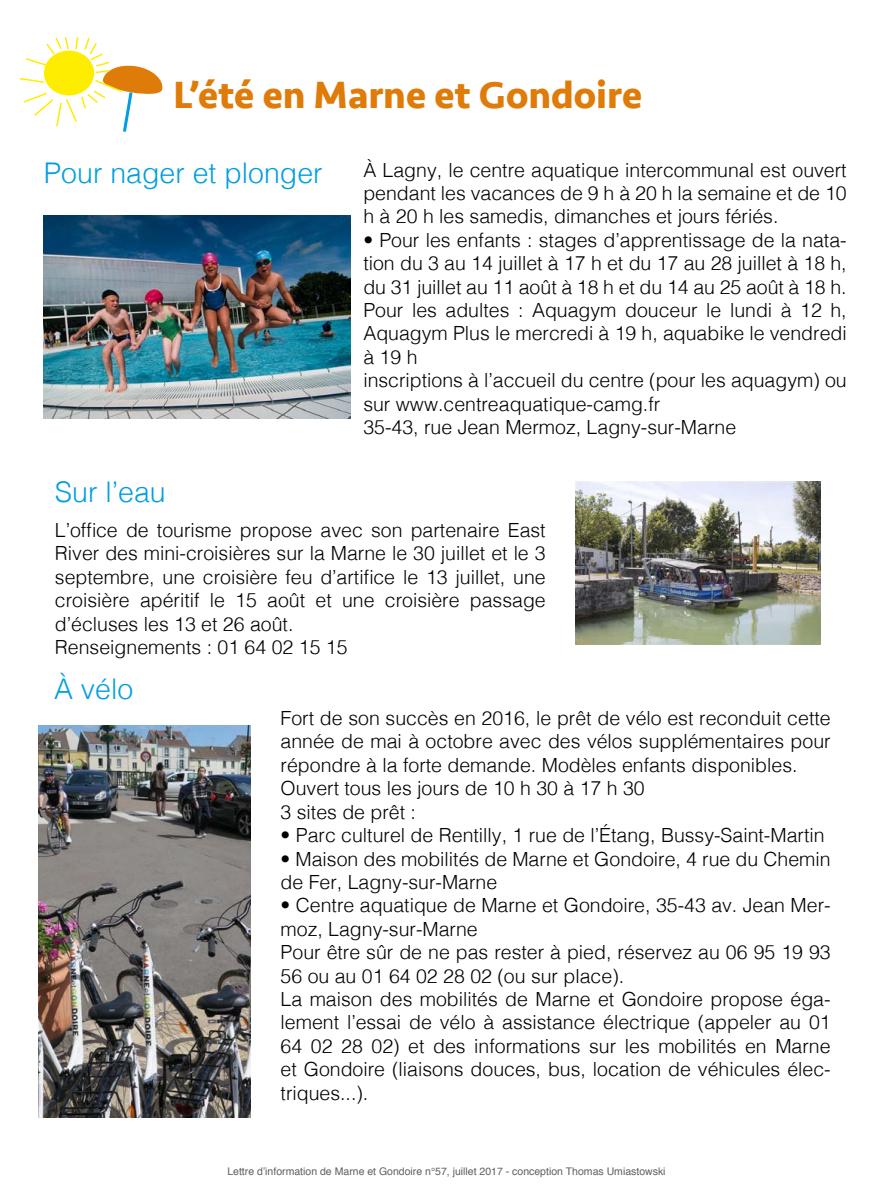
<style>
.page{position:relative;width:893px;height:1191px;background:#fff}
.page>*{position:absolute;margin:0;border:0;box-sizing:border-box;transform-origin:0 0}
.t1{font:700 39px "Seravek";color:#df7c09}
.t2{font:300 28.5px "Helvetica";color:#009ee0}
.t3{font:300 19.5px/23.4px "Helvetica";color:#000}
.t4{font:10.5px "Helvetica";color:#5f6062}
</style>
<div class="page">
<svg style="left:19px;top:37px;width:144px;height:95px"></svg>
<img style="left:44px;top:215px;width:306px;height:203px">
<img style="left:575px;top:481px;width:246px;height:163px">
<img style="left:38px;top:725px;width:213px;height:393px">
<h1 class="t1" style="left:174px;top:63px;width:470px">L’été en Marne et Gondoire</h1>
<h2 class="t2" style="left:44px;top:149px;width:280px">Pour nager et plonger</h2>
<p class="t3" style="left:363px;top:157px;width:485px;text-align:justify">À Lagny, le centre aquatique intercommunal est ouvert pendant les vacances de 9 h à 20 h la semaine et de 10 h à 20 h les samedis, dimanches et jours fériés.</p>
<p class="t3" style="left:363px;top:227px;width:485px">• Pour les enfants : stages d’apprentissage de la nata&shy;tion du 3 au 14 juillet à 17 h et du 17 au 28 juillet à 18 h, du 31 juillet au 11 août à 18 h et du 14 au 25 août à 18 h.<br>Pour les adultes : Aquagym douceur le lundi à 12 h, Aquagym Plus le mercredi à 19 h, aquabike le vendredi à 19 h<br>inscriptions à l’accueil du centre (pour les aquagym) ou sur www.centreaquatique-camg.fr<br>35-43, rue Jean Mermoz, Lagny-sur-Marne</p>
<h2 class="t2" style="left:55px;top:467px;width:112px">Sur l’eau</h2>
<p class="t3" style="left:55px;top:517px;width:492px">L’office de tourisme propose avec son partenaire East River des mini-croisières sur la Marne le 30 juillet et le 3 septembre, une croisière feu d’artifice le 13 juillet, une croisière apéritif le 15 août et une croisière passage d’écluses les 13 et 26 août.<br>Renseignements : 01 64 02 15 15</p>
<h2 class="t2" style="left:54px;top:664px;width:81px">À vélo</h2>
<p class="t3" style="left:281px;top:705px;width:552px">Fort de son succès en 2016, le prêt de vélo est reconduit cette année de mai à octobre avec des vélos supplémentaires pour répondre à la forte demande. Modèles enfants disponibles.<br>Ouvert tous les jours de 10 h 30 à 17 h 30<br>3 sites de prêt :</p>
<p class="t3" style="left:281px;top:822px;width:545px">• Parc culturel de Rentilly, 1 rue de l’Étang, Bussy-Saint-Martin</p>
<p class="t3" style="left:281px;top:845px;width:552px">• Maison des mobilités de Marne et Gondoire, 4 rue du Chemin de Fer, Lagny-sur-Marne</p>
<p class="t3" style="left:281px;top:892px;width:552px">• Centre aquatique de Marne et Gondoire, 35-43 av. Jean Mer&shy;moz, Lagny-sur-Marne<br>Pour être sûr de ne pas rester à pied, réservez au 06 95 19 93<br>56 ou au 01 64 02 28 02 (ou sur place).<br>La maison des mobilités de Marne et Gondoire propose éga&shy;lement l’essai de vélo à assistance électrique (appeler au 01<br>64 02 28 02) et des informations sur les mobilités en Marne et Gondoire (liaisons douces, bus, location de véhicules élec&shy;triques...).</p>
<p class="t4" style="left:227px;top:1163px;width:440px">Lettre d’information de Marne et Gondoire n°57, juillet 2017 - conception Thomas Umiastowski</p>
</div>
